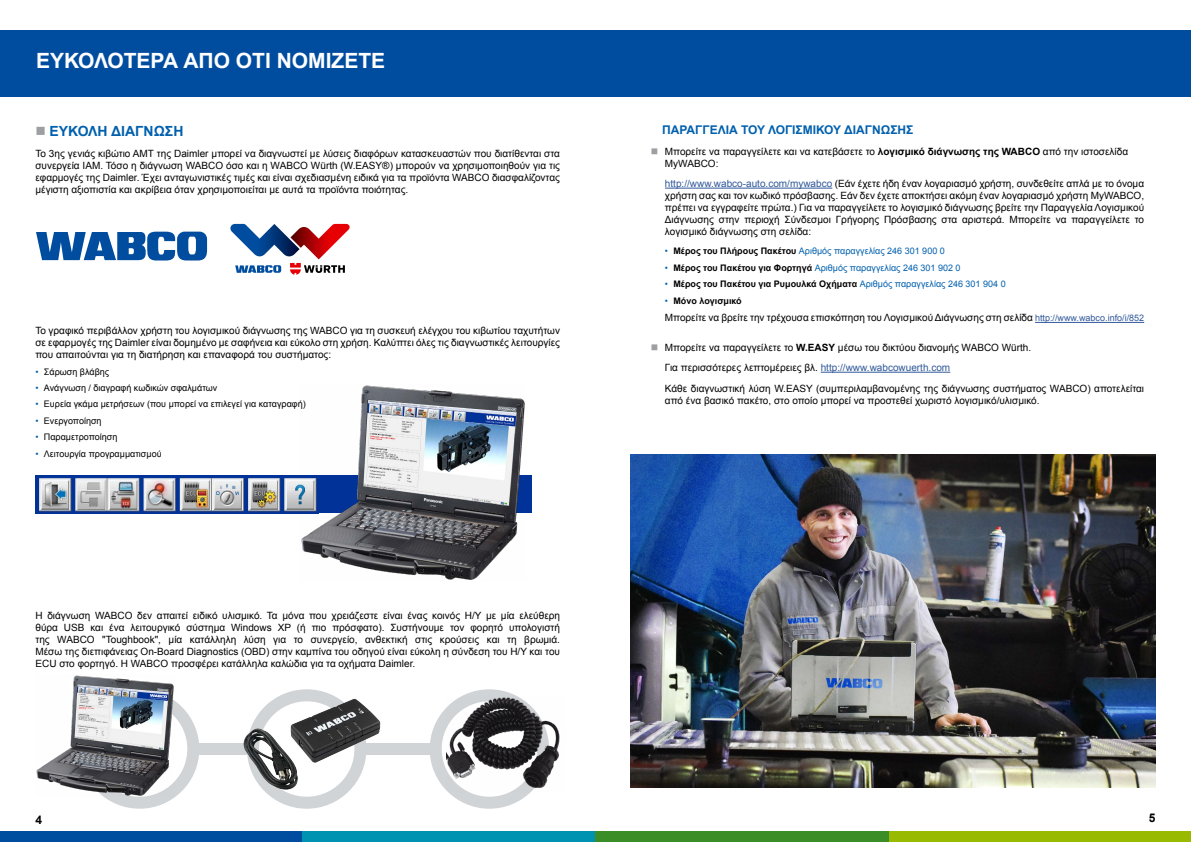
<style>
.page{position:relative;width:1191px;height:842px;background:#fff}
.page>*{position:absolute;margin:0;border:0;box-sizing:border-box;transform-origin:0 0}
.t1{font:700 21px "Arial";color:#fff}
.t2{font:700 14px "Arial";color:#0060ae}
.t3{font:700 12px "Arial";color:#0060ae}
.t4{font:700 12px "Arial";color:#000}
.t5{font:10px/12px "Arial";color:#000;text-align:justify}
.t6{font:9px "Arial";color:#000}
.t7{font:9px "Arial";color:#0060ae}
.t8{font:700 9px "Arial";color:#000}
.s1{color:#0060ae}
.s2{font-weight:700}
.s3{color:#30589b}
.s4{font-weight:700;color:#000}
.s5{font-weight:400;color:#0060ae}
.s6{font-size:9px;color:#30589b}
</style>
<div class="page">
<div style="left:0;top:831px;width:302px;height:11px;background:#004d9f"></div>
<div style="left:302px;top:831px;width:293px;height:11px;background:#0093b1"></div>
<div style="left:595px;top:831px;width:294px;height:11px;background:#3b8e27"></div>
<div style="left:889px;top:831px;width:302px;height:11px;background:#98ba00"></div>
<div style="left:0;top:30px;width:1191px;height:66px;background:#004d9f"></div>
<svg style="left:36px;top:232px;width:171px;height:29px"></svg>
<svg style="left:230px;top:224px;width:120px;height:51px"></svg>
<img style="left:35px;top:476px;width:264px;height:37px">
<div style="left:194px;top:743px;width:241px;height:12px;background:#d0d4d7"></div>
<svg style="left:86px;top:695px;width:107px;height:108px"></svg>
<div style="left:80px;top:689px;width:119px;height:120px;border:12px solid #d0d4d7;border-radius:50%"></div>
<div style="left:247px;top:689px;width:119px;height:120px;border:12px solid #d0d4d7;border-radius:50%"></div>
<svg style="left:436px;top:695px;width:107px;height:108px"></svg>
<div style="left:430px;top:689px;width:119px;height:120px;border:12px solid #d0d4d7;border-radius:50%"></div>
<img style="left:243px;top:694px;width:138px;height:102px">
<img style="left:446px;top:696px;width:114px;height:97px">
<img style="left:36px;top:675px;width:139px;height:121px">
<img style="left:299px;top:385px;width:227px;height:195px">
<img style="left:631px;top:455px;width:524px;height:333px">
<hr style="left:665px;top:188px;width:167px;height:1px;background:#30589b">
<hr style="left:1035px;top:322px;width:109px;height:1px;background:#30589b">
<hr style="left:820px;top:372px;width:130px;height:1px;background:#30589b">
<h1 class="t1" style="left:36px;top:47px;width:348px">ΕΥΚΟΛΟΤΕΡΑ ΑΠΟ ΟΤΙ ΝΟΜΙΖΕΤΕ</h1>
<h2 class="t2" style="left:50px;top:122px;width:135px">ΕΥΚΟΛΗ ΔΙΑΓΝΩΣΗ</h2>
<p class="t5" style="left:35px;top:147px;width:526px">Το 3ης γενιάς κιβώτιο AMT της Daimler μπορεί να διαγνωστεί με λύσεις διαφόρων κατασκευαστών που διατίθενται στα συνεργεία IAM. Τόσο η διάγνωση WABCO όσο και η WABCO Würth (W.EASY®) μπορούν να χρησιμοποιηθούν για τις εφαρμογές της Daimler. Έχει ανταγωνιστικές τιμές και είναι σχεδιασμένη ειδικά για τα προϊόντα WABCO διασφαλίζοντας μέγιστη αξιοπιστία και ακρίβεια όταν χρησιμοποιείται με αυτά τα προϊόντα ποιότητας.</p>
<p class="t5" style="left:35px;top:325px;width:526px">Το γραφικό περιβάλλον χρήστη του λογισμικού διάγνωσης της WABCO για τη συσκευή ελέγχου του κιβωτίου ταχυτήτων σε εφαρμογές της Daimler είναι δομημένο με σαφήνεια και εύκολο στη χρήση. Καλύπτει όλες τις διαγνωστικές λειτουργίες που απαιτούνται για τη διατήρηση και επαναφορά του συστήματος:</p>
<p class="t6" style="left:35px;top:365px;width:75px"><span class="s1">•</span> Σάρωση βλάβης</p>
<p class="t6" style="left:35px;top:382px;width:183px"><span class="s1">•</span> Ανάγνωση / διαγραφή κωδικών σφαλμάτων</p>
<p class="t6" style="left:35px;top:398px;width:272px"><span class="s1">•</span> Ευρεία γκάμα μετρήσεων (που μπορεί να επιλεγεί για καταγραφή)</p>
<p class="t6" style="left:35px;top:415px;width:68px"><span class="s1">•</span> Ενεργοποίηση</p>
<p class="t6" style="left:35px;top:431px;width:83px"><span class="s1">•</span> Παραμετροποίηση</p>
<p class="t6" style="left:35px;top:448px;width:128px"><span class="s1">•</span> Λειτουργία προγραμματισμού</p>
<p class="t5" style="left:35px;top:610px;width:526px">Η διάγνωση WABCO δεν απαιτεί ειδικό υλισμικό. Τα μόνα που χρειάζεστε είναι ένας κοινός Η/Υ με μία ελεύθερη θύρα USB και ένα λειτουργικό σύστημα Windows XP (ή πιο πρόσφατο). Συστήνουμε τον φορητό υπολογιστή της WABCO "Toughbook", μία κατάλληλη λύση για το συνεργείο, ανθεκτική στις κρούσεις και τη βρωμιά.<br>Μέσω της διεπιφάνειας On-Board Diagnostics (OBD) στην καμπίνα του οδηγού είναι εύκολη η σύνδεση του Η/Υ και του ECU στο φορτηγό. Η WABCO προσφέρει κατάλληλα καλώδια για τα οχήματα Daimler.</p>
<p class="t3" style="left:662px;top:122px;width:253px">ΠΑΡΑΓΓΕΛΙΑ ΤΟΥ ΛΟΓΙΣΜΙΚΟΥ ΔΙΑΓΝΩΣΗΣ</p>
<p class="t5" style="left:665px;top:145px;width:465px">Μπορείτε να παραγγείλετε και να κατεβάσετε το <span class="s2">λογισμικό διάγνωσης της WABCO</span> από την ιστοσελίδα<br>MyWABCO:</p>
<p class="t5" style="left:665px;top:178px;width:481px"><span class="s3">http://www.wabco-auto.com/mywabco</span> (Εάν έχετε ήδη έναν λογαριασμό χρήστη, συνδεθείτε απλά με το όνομα χρήστη σας και τον κωδικό πρόσβασης. Εάν δεν έχετε αποκτήσει ακόμη έναν λογαριασμό χρήστη MyWABCO, πρέπει να εγγραφείτε πρώτα.) Για να παραγγείλετε το λογισμικό διάγνωσης βρείτε την Παραγγελία Λογισμικού Διάγνωσης στην περιοχή Σύνδεσμοι Γρήγορης Πρόσβασης στα αριστερά. Μπορείτε να παραγγείλετε το λογισμικό διάγνωσης στη σελίδα:</p>
<p class="t7" style="left:665px;top:245px;width:281px">• <span class="s4">Μέρος του Πλήρους Πακέτου</span> Αριθμός παραγγελίας 246 301 900 0</p>
<p class="t7" style="left:665px;top:262px;width:297px">• <span class="s4">Μέρος του Πακέτου για Φορτηγά</span> Αριθμός παραγγελίας 246 301 902 0</p>
<p class="t8" style="left:665px;top:278px;width:342px"><span class="s5">•</span> Μέρος του Πακέτου για Ρυμουλκά Οχήματα <span class="s5">Αριθμός παραγγελίας 246 301 904 0</span></p>
<p class="t8" style="left:665px;top:295px;width:78px"><span class="s5">•</span> Μόνο λογισμικό</p>
<p class="t5" style="left:665px;top:312px;width:481px">Μπορείτε να βρείτε την τρέχουσα επισκόπηση του Λογισμικού Διάγνωσης στη σελίδα <span class="s6">http://www.wabco.info/i/852</span></p>
<p class="t5" style="left:665px;top:337px;width:481px;line-height:20.5px;text-align:left">Μπορείτε να παραγγείλετε το <span class="s2">W.EASY</span> μέσω του δικτύου διανομής WABCO Würth.<br>Για περισσότερες λεπτομέρειες βλ. <span class="s3">http://www.wabcowuerth.com<br></span>Κάθε διαγνωστική λύση W.EASY (συμπεριλαμβανομένης της διάγνωσης συστήματος WABCO) αποτελείται</p>
<p class="t5" style="left:665px;top:394px;width:376px">από ένα βασικό πακέτο, στο οποίο μπορεί να προστεθεί χωριστό λογισμικό/υλισμικό.</p>
<p class="t4" style="left:35px;top:811px;width:8px">4</p>
<p class="t4" style="left:1148px;top:810px;width:8px">5</p>
</div>
